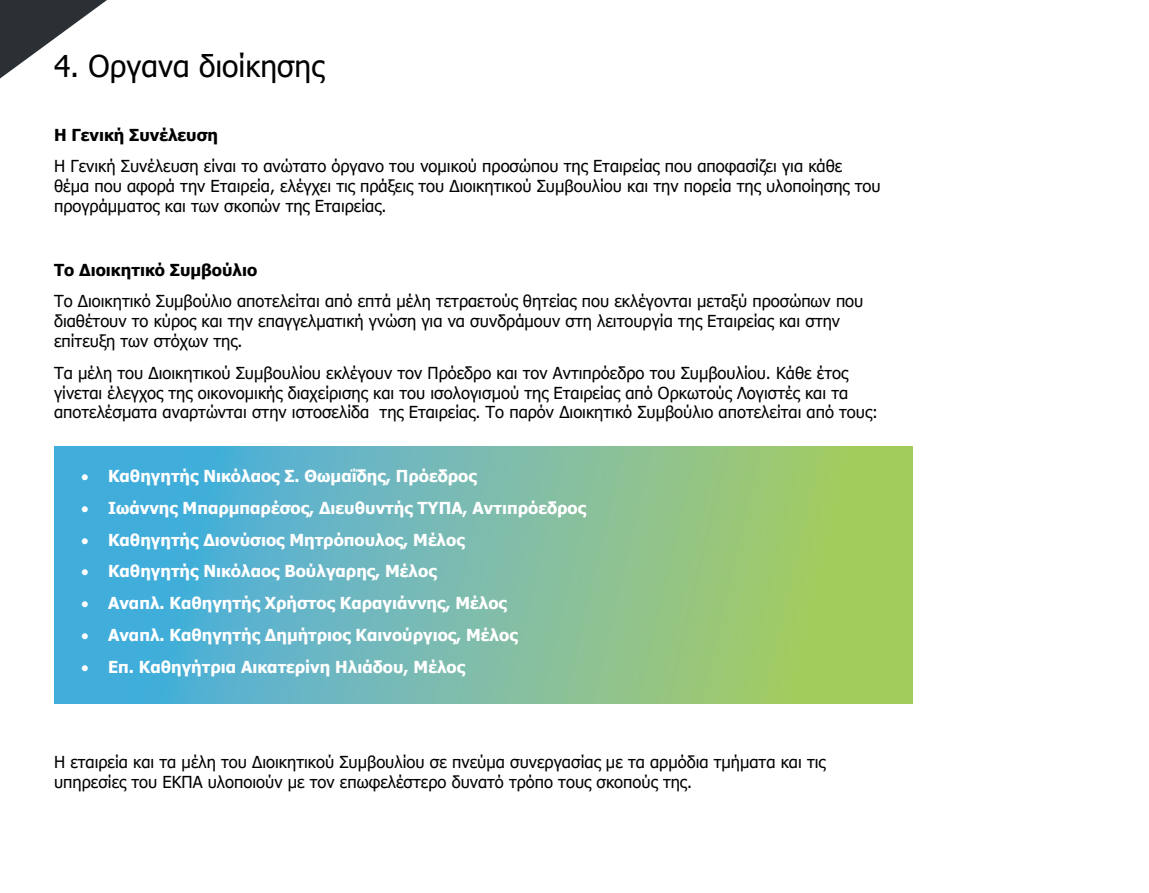
<style>
.page{position:relative;width:1149px;height:893px;background:#fff}
.page>*{position:absolute;margin:0;border:0;box-sizing:border-box;transform-origin:0 0}
.t1{font:30px "Tahoma";color:#000}
.t2{font:16.5px/19.8px "Tahoma";color:#000}
.t3{font:700 16.5px "Tahoma";color:#fff}
.t4{font:700 16.5px "Tahoma";color:#000}
</style>
<div class="page">
<svg style="left:54px;top:447px;width:858px;height:257px;background:#77bca5"></svg>
<svg style="left:0;top:0;width:107px;height:79px"></svg>
<h1 class="t1" style="left:54px;top:46px;width:272px">4. Οργανα διοίκησης</h1>
<p class="t4" style="left:54px;top:123px;width:165px">Η Γενική Συνέλευση</p>
<p class="t2" style="left:54px;top:157px;width:827px">Η Γενική Συνέλευση είναι το ανώτατο όργανο του νομικού προσώπου της Εταιρείας που αποφασίζει για κάθε θέμα που αφορά την Εταιρεία, ελέγχει τις πράξεις του Διοικητικού Συμβουλίου και την πορεία της υλοποίησης του προγράμματος και των σκοπών της Εταιρείας.</p>
<p class="t4" style="left:54px;top:258px;width:205px">Το Διοικητικό Συμβούλιο</p>
<p class="t2" style="left:54px;top:292px;width:810px">Το Διοικητικό Συμβούλιο αποτελείται από επτά μέλη τετραετούς θητείας που εκλέγονται μεταξύ προσώπων που διαθέτουν το κύρος και την επαγγελματική γνώση για να συνδράμουν στη λειτουργία της Εταιρείας και στην επίτευξη των στόχων της.</p>
<p class="t2" style="left:54px;top:364px;width:825px">Τα μέλη του Διοικητικού Συμβουλίου εκλέγουν τον Πρόεδρο και τον Αντιπρόεδρο του Συμβουλίου. Κάθε έτος γίνεται έλεγχος της οικονομικής διαχείρισης και του ισολογισμού της Εταιρείας από Ορκωτούς Λογιστές και τα αποτελέσματα αναρτώνται στην ιστοσελίδα της Εταιρείας. Το παρόν Διοικητικό Συμβούλιο αποτελείται από τους:</p>
<p class="t3" style="left:81px;top:464px;width:397px">• Καθηγητής Νικόλαος Σ. Θωμαΐδης, Πρόεδρος</p>
<p class="t3" style="left:81px;top:496px;width:506px">• Ιωάννης Μπαρμπαρέσος, Διευθυντής ΤΥΠΑ, Αντιπρόεδρος</p>
<p class="t3" style="left:81px;top:528px;width:385px">• Καθηγητής Διονύσιος Μητρόπουλος, Μέλος</p>
<p class="t3" style="left:81px;top:560px;width:357px">• Καθηγητής Νικόλαος Βούλγαρης, Μέλος</p>
<p class="t3" style="left:81px;top:592px;width:427px">• Αναπλ. Καθηγητής Χρήστος Καραγιάννης, Μέλος</p>
<p class="t3" style="left:81px;top:623px;width:438px">• Αναπλ. Καθηγητής Δημήτριος Καινούργιος, Μέλος</p>
<p class="t3" style="left:81px;top:655px;width:385px">• Επ. Καθηγήτρια Αικατερίνη Ηλιάδου, Μέλος</p>
<p class="t2" style="left:54px;top:753px;width:772px">Η εταιρεία και τα μέλη του Διοικητικού Συμβουλίου σε πνεύμα συνεργασίας με τα αρμόδια τμήματα και τις υπηρεσίες του ΕΚΠΑ υλοποιούν με τον επωφελέστερο δυνατό τρόπο τους σκοπούς της.</p>
</div>
